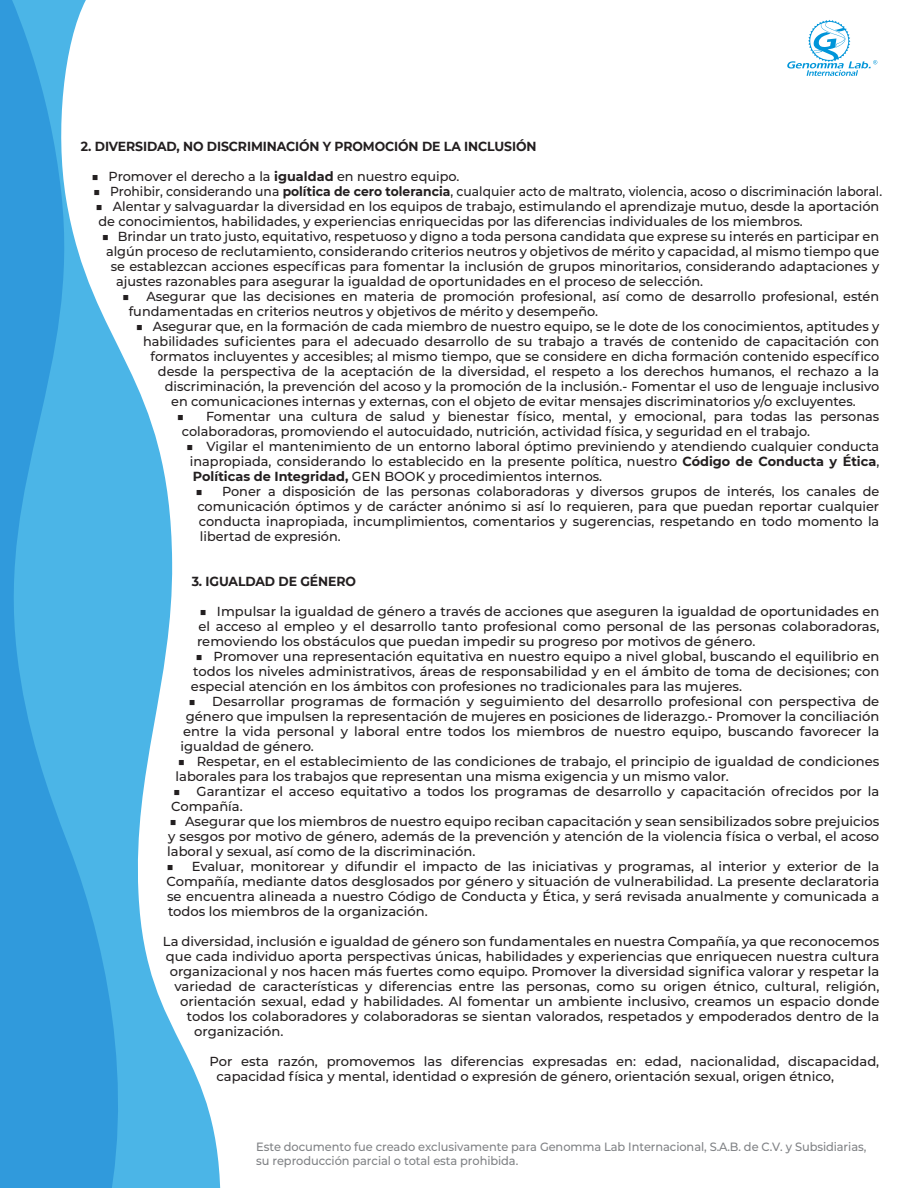
<style>
.page{position:relative;width:918px;height:1188px;background:#fff}
.page>*{position:absolute;margin:0;border:0;box-sizing:border-box;transform-origin:0 0}
.t1{font:500 13.05px/15px "Montserrat";color:#231f20;text-align:justify;scale:.95 1}
.t2{font:500 13.05px/15px "Montserrat";color:#231f20}
.t3{font:500 13.05px "Montserrat";color:#231f20;scale:.94 1}
.t4{font:700 13.05px "Montserrat";letter-spacing:-.01em;color:#231f20;scale:.95 1}
.t5{font:500 12px/13.6px "Montserrat";letter-spacing:-.005em;color:#808285;scale:.95 1}
.s1{font-weight:700}
</style>
<div class="page">
<svg style="left:118px;top:346px;width:103px;height:842px"></svg>
<svg style="left:0;top:0;width:118px;height:1188px;background:#50afe4"></svg>
<svg style="left:787px;top:20px;width:90px;height:56px"></svg>
<p class="t4" style="left:81px;top:137px;width:481px">2. DIVERSIDAD, NO DISCRIMINACIÓN Y PROMOCIÓN DE LA INCLUSIÓN</p>
<p class="t1" style="left:92px;top:168px;width:389px">■ Promover el derecho a la <span class="s1">igualdad</span> en nuestro equipo.</p>
<p class="t3" style="left:93px;top:182px;width:841px">■ Prohibir, considerando una <span class="s1">política de cero tolerancia</span>, cualquier acto de maltrato, violencia, acoso o discriminación laboral.</p>
<p class="t1" style="left:96px;top:198px;width:826px">■ Alentar y salvaguardar la diversidad en los equipos de trabajo, estimulando el aprendizaje mutuo, desde la aportación de conocimientos, habilidades, y experiencias enriquecidas por las diferencias individuales de los miembros.</p>
<p class="t1" style="left:102px;top:228px;width:820px">■ Brindar un trato justo, equitativo, respetuoso y digno a toda persona candidata que exprese su interés en participar en</p>
<p class="t2" style="left:106px;top:243px;width:775px">algún proceso de reclutamiento, considerando criterios neutros y objetivos de mérito y capacidad, al mismo tiempo que</p>
<p class="t2" style="left:111px;top:258px;width:770px">se establezcan acciones específicas para fomentar la inclusión de grupos minoritarios, considerando adaptaciones y</p>
<p class="t2" style="left:116px;top:273px;width:589px">ajustes razonables para asegurar la igualdad de oportunidades en el proceso de selección.</p>
<p class="t1" style="left:129px;top:288px;width:791px;text-indent:-7px">■ Asegurar que las decisiones en materia de promoción profesional, así como de desarrollo profesional, estén fundamentadas en criterios neutros y objetivos de mérito y desempeño.</p>
<p class="t1" style="left:136px;top:318px;width:784px">■ Asegurar que, en la formación de cada miembro de nuestro equipo, se le dote de los conocimientos, aptitudes y</p>
<p class="t2" style="left:143px;top:333px;width:738px">habilidades suficientes para el adecuado desarrollo de su trabajo a través de contenido de capacitación con</p>
<p class="t2" style="left:151px;top:348px;width:730px">formatos incluyentes y accesibles; al mismo tiempo, que se considere en dicha formación contenido específico</p>
<p class="t2" style="left:158px;top:363px;width:723px">desde la perspectiva de la aceptación de la diversidad, el respeto a los derechos humanos, el rechazo a la</p>
<p class="t2" style="left:165px;top:378px;width:716px">discriminación, la prevención del acoso y la promoción de la inclusión.- Fomentar el uso de lenguaje inclusivo</p>
<p class="t2" style="left:171px;top:393px;width:686px">en comunicaciones internas y externas, con el objeto de evitar mensajes discriminatorios y/o excluyentes.</p>
<p class="t1" style="left:182px;top:408px;width:736px;text-indent:-5px">■ Fomentar una cultura de salud y bienestar físico, mental, y emocional, para todas las personas colaboradoras, promoviendo el autocuidado, nutrición, actividad física, y seguridad en el trabajo.</p>
<p class="t1" style="left:186px;top:438px;width:731px">■ Vigilar el mantenimiento de un entorno laboral óptimo previniendo y atendiendo cualquier conducta inapropiada, considerando lo establecido en la presente política, nuestro <span class="s1">Código de Conducta y Ética</span>, <span class="s1">Políticas de Integridad,</span> GEN BOOK y procedimientos internos.</p>
<p class="t1" style="left:195px;top:483px;width:721px">■ Poner a disposición de las personas colaboradoras y diversos grupos de interés, los canales de comunicación óptimos y de carácter anónimo si así lo requieren, para que puedan reportar cualquier conducta inapropiada, incumplimientos, comentarios y sugerencias, respetando en todo momento la libertad de expresión.</p>
<p class="t4" style="left:192px;top:572px;width:174px">3. IGUALDAD DE GÉNERO</p>
<p class="t1" style="left:197px;top:603px;width:720px">■ Impulsar la igualdad de género a través de acciones que aseguren la igualdad de oportunidades en el acceso al empleo y el desarrollo tanto profesional como personal de las personas colaboradoras, removiendo los obstáculos que puedan impedir su progreso por motivos de género.</p>
<p class="t1" style="left:191px;top:648px;width:726px;text-indent:4px">■ Promover una representación equitativa en nuestro equipo a nivel global, buscando el equilibrio en todos los niveles administrativos, áreas de responsabilidad y en el ámbito de toma de decisiones; con especial atención en los ámbitos con profesiones no tradicionales para las mujeres.</p>
<p class="t1" style="left:188px;top:693px;width:729px">■ Desarrollar programas de formación y seguimiento del desarrollo profesional con perspectiva de</p>
<p class="t2" style="left:186px;top:708px;width:695px">género que impulsen la representación de mujeres en posiciones de liderazgo.- Promover la conciliación</p>
<p class="t2" style="left:183px;top:723px;width:698px">entre la vida personal y laboral entre todos los miembros de nuestro equipo, buscando favorecer la</p>
<p class="t2" style="left:181px;top:738px;width:135px">igualdad de género.</p>
<p class="t1" style="left:176px;top:753px;width:742px">■ Respetar, en el establecimiento de las condiciones de trabajo, el principio de igualdad de condiciones laborales para los trabajos que representan una misma exigencia y un mismo valor.</p>
<p class="t1" style="left:171px;top:783px;width:747px">■ Garantizar el acceso equitativo a todos los programas de desarrollo y capacitación ofrecidos por la<br>Compañía.</p>
<p class="t1" style="left:167px;top:813px;width:751px">■ Asegurar que los miembros de nuestro equipo reciban capacitación y sean sensibilizados sobre prejuicios y sesgos por motivo de género, además de la prevención y atención de la violencia física o verbal, el acoso laboral y sexual, así como de la discriminación.</p>
<p class="t1" style="left:167px;top:858px;width:752px">■ Evaluar, monitorear y difundir el impacto de las iniciativas y programas, al interior y exterior de la Compañía, mediante datos desglosados por género y situación de vulnerabilidad. La presente declaratoria se encuentra alineada a nuestro Código de Conducta y Ética, y será revisada anualmente y comunicada a todos los miembros de la organización.</p>
<p class="t2" style="left:163px;top:933px;width:718px">La diversidad, inclusión e igualdad de género son fundamentales en nuestra Compañía, ya que reconocemos</p>
<p class="t2" style="left:166px;top:948px;width:715px">que cada individuo aporta perspectivas únicas, habilidades y experiencias que enriquecen nuestra cultura</p>
<p class="t2" style="left:170px;top:963px;width:711px">organizacional y nos hacen más fuertes como equipo. Promover la diversidad significa valorar y respetar la</p>
<p class="t2" style="left:174px;top:978px;width:706px">variedad de características y diferencias entre las personas, como su origen étnico, cultural, religión,</p>
<p class="t2" style="left:180px;top:993px;width:701px">orientación sexual, edad y habilidades. Al fomentar un ambiente inclusivo, creamos un espacio donde</p>
<p class="t2" style="left:187px;top:1008px;width:694px">todos los colaboradores y colaboradoras se sientan valorados, respetados y empoderados dentro de la</p>
<p class="t2" style="left:194px;top:1023px;width:91px">organización.</p>
<p class="t2" style="left:216px;top:1053px;width:664px;text-indent:-7px">Por esta razón, promovemos las diferencias expresadas en: edad, nacionalidad, discapacidad, capacidad física y mental, identidad o expresión de género, orientación sexual, origen étnico,</p>
<p class="t5" style="left:256px;top:1139px;width:644px">Este documento fue creado exclusivamente para Genomma Lab Internacional, S.A.B. de C.V. y Subsidiarias, su reproducción parcial o total esta prohibida.</p>
</div>
